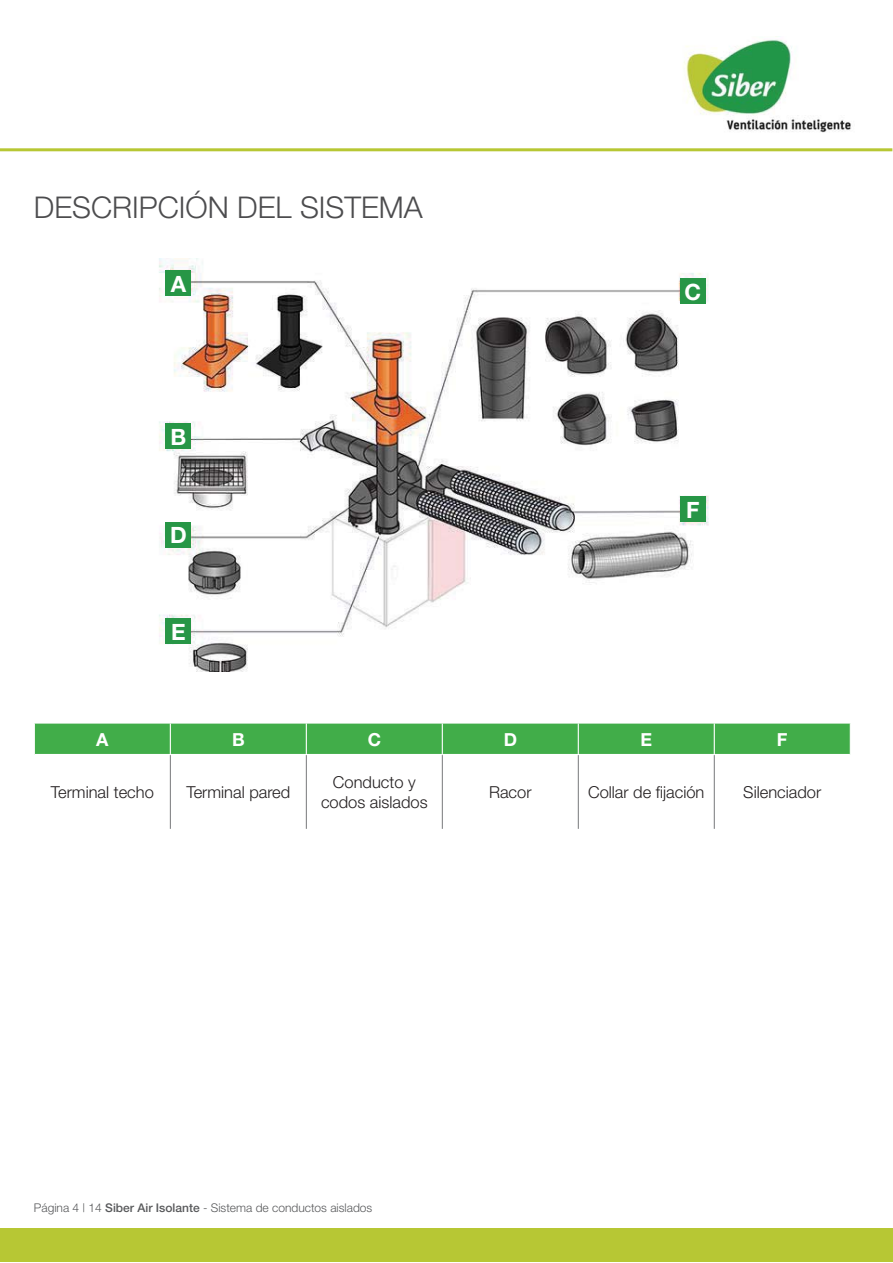
<style>
.page{position:relative;width:893px;height:1263px;background:#fff}
.page>*{position:absolute;margin:0;border:0;box-sizing:border-box;transform-origin:0 0}
.t1{font:300 30px "Helvetica Neue";color:#4c4c4e}
.t2{font:700 22.5px "Helvetica Neue";color:#fff}
.t3{font:700 18px "Helvetica Neue";color:#fff}
.t4{font:300 16.5px/19.8px "Helvetica Neue";color:#231f20;text-align:center}
.t5{font:300 12px "Helvetica Neue";color:#58595b}
.s1{font-weight:500}
</style>
<div class="page">
<hr style="left:0;top:148px;width:892px;height:3px;background:#b7c734">
<img style="left:683px;top:36px;width:168px;height:97px">
<div style="left:0;top:1228px;width:892px;height:34px;background:#b7c734"></div>
<img style="left:159px;top:259px;width:550px;height:412px">
<div style="left:166px;top:270px;width:25px;height:26px;background:#279646"></div>
<div style="left:166px;top:424px;width:25px;height:25px;background:#279646"></div>
<div style="left:166px;top:522px;width:25px;height:25px;background:#279646"></div>
<div style="left:166px;top:619px;width:25px;height:25px;background:#279646"></div>
<div style="left:680px;top:279px;width:25px;height:25px;background:#279646"></div>
<div style="left:680px;top:496px;width:25px;height:26px;background:#279646"></div>
<div style="left:35px;top:724px;width:815px;height:30px;background:#41ad49"></div>
<hr style="left:170px;top:755px;width:1px;height:74px;background:#77787b">
<hr style="left:306px;top:755px;width:1px;height:74px;background:#77787b">
<hr style="left:442px;top:755px;width:1px;height:74px;background:#77787b">
<hr style="left:578px;top:755px;width:1px;height:74px;background:#77787b">
<hr style="left:714px;top:755px;width:1px;height:74px;background:#77787b">
<hr style="left:170px;top:723px;width:1px;height:31px;background:#fff">
<hr style="left:306px;top:723px;width:1px;height:31px;background:#fff">
<hr style="left:442px;top:723px;width:1px;height:31px;background:#fff">
<hr style="left:578px;top:723px;width:1px;height:31px;background:#fff">
<hr style="left:714px;top:723px;width:1px;height:31px;background:#fff">
<h1 class="t1" style="left:34px;top:197px;width:390px">DESCRIPCIÓN DEL SISTEMA</h1>
<h2 class="t2" style="left:171px;top:275px;width:17px">A</h2>
<h2 class="t2" style="left:171px;top:429px;width:17px">B</h2>
<h2 class="t2" style="left:170px;top:527px;width:18px">D</h2>
<h2 class="t2" style="left:171px;top:624px;width:16px">E</h2>
<h2 class="t2" style="left:684px;top:284px;width:18px">C</h2>
<h2 class="t2" style="left:686px;top:502px;width:15px">F</h2>
<p class="t3" style="left:96px;top:733px;width:14px">A</p>
<p class="t3" style="left:232px;top:733px;width:14px">B</p>
<p class="t3" style="left:368px;top:733px;width:15px">C</p>
<p class="t3" style="left:504px;top:733px;width:15px">D</p>
<p class="t3" style="left:640px;top:733px;width:13px">E</p>
<p class="t3" style="left:777px;top:733px;width:12px">F</p>
<p class="t4" style="left:51px;top:784px;width:104px">Terminal techo</p>
<p class="t4" style="left:186px;top:784px;width:105px">Terminal pared</p>
<p class="t4" style="left:321px;top:774px;width:108px">Conducto y codos aislados</p>
<p class="t4" style="left:489px;top:784px;width:44px">Racor</p>
<p class="t4" style="left:588px;top:784px;width:118px">Collar de fijación</p>
<p class="t4" style="left:743px;top:784px;width:79px">Silenciador</p>
<p class="t5" style="left:34px;top:1204px;width:340px">Página 4 | 14 <span class="s1">Siber Air Isolante</span> - Sistema de conductos aislados</p>
</div>
